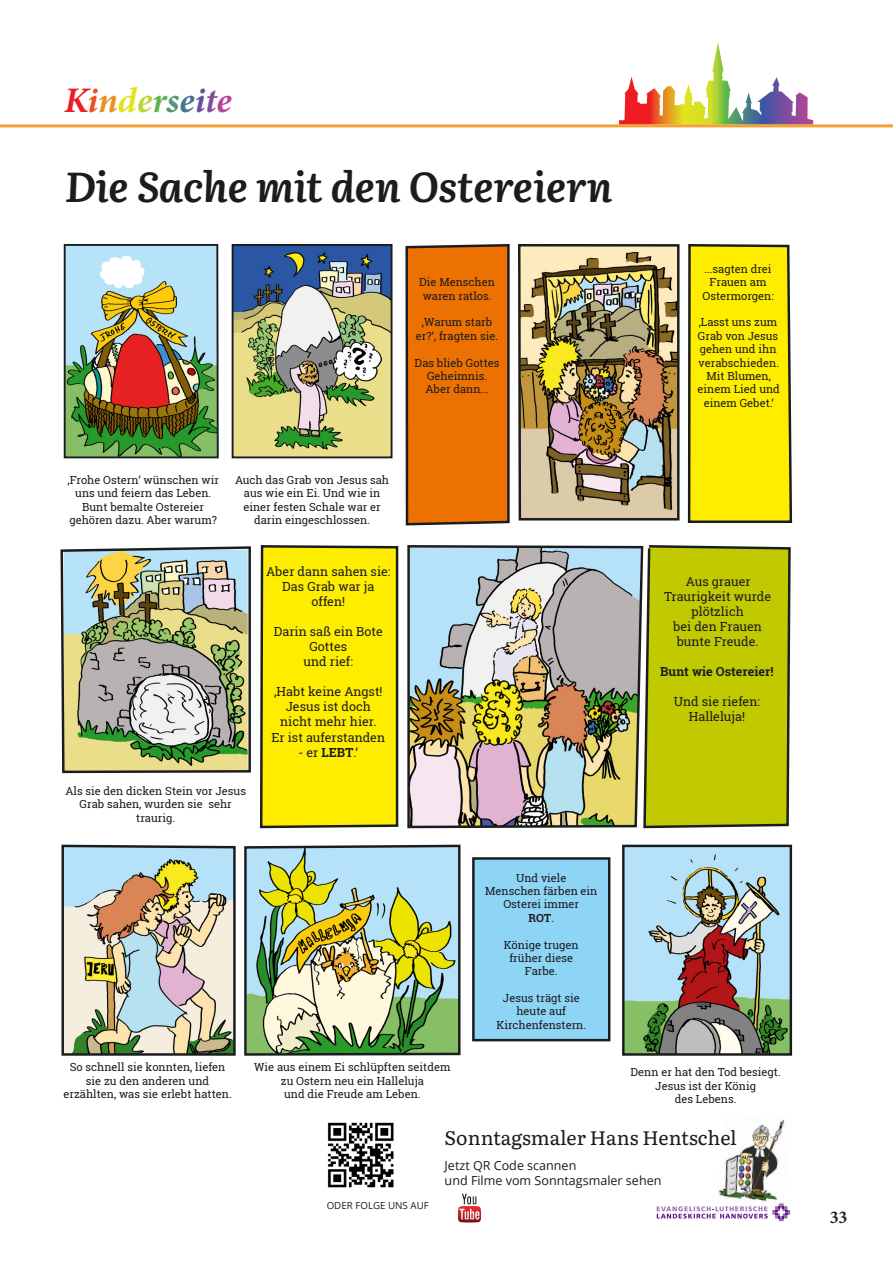
<style>
.page{position:relative;width:893px;height:1263px;background:#fff}
.page>*{position:absolute;margin:0;border:0;box-sizing:border-box;transform-origin:0 0}
.t1{font:italic 700 41.85px "Literata";color:#1b1c20}
.t2{font:italic 700 36px "Minion Pro";color:#ee1d23}
.t3{font:19.5px "Literata";color:#1b1c20}
.t4{font:700 18px "Minion Pro";color:#231f20}
.t5{font:12.6px/15px "Roboto Slab";color:#1b1c20;text-align:center}
.t6{font:12.6px/15px "Open Sans";color:#1b1c20}
.t7{font:700 12.6px "Roboto Slab";color:#1b1c20}
.t8{font:11.1px/13.4px "Roboto Slab";color:#1b1c20;text-align:center}
.t9{font:9.75px "Open Sans";color:#1b1c20}
.s1{color:#ec5023}
.s2{color:#e89024}
.s3{color:#e2e31d}
.s4{color:#bfd632}
.s5{color:#5fb44f}
.s6{color:#539873}
.s7{color:#447592}
.s8{color:#6251a2}
.s9{color:#824d9e}
.s10{color:#b74399}
.s11{font-weight:700}
</style>
<div class="page">
<svg style="left:619px;top:42px;width:194px;height:82px"></svg>
<hr style="left:0;top:124px;width:893px;height:3px;background:#f5a131">
<svg style="left:61px;top:844px;width:175px;height:212px"></svg>
<img style="left:235px;top:247px;width:154px;height:208px">
<div style="left:232px;top:244px;width:160px;height:214px;border:2px solid #1b1c20"></div>
<svg style="left:407px;top:545px;width:235px;height:284px"></svg>
<svg style="left:63px;top:244px;width:156px;height:215px"></svg>
<img style="left:518px;top:244px;width:162px;height:277px">
<svg style="left:405px;top:244px;width:105px;height:282px"></svg>
<img style="left:625px;top:848px;width:164px;height:205px">
<div style="left:622px;top:845px;width:170px;height:211px;border:2px solid #1b1c20"></div>
<svg style="left:687px;top:244px;width:106px;height:279px"></svg>
<svg style="left:244px;top:844px;width:217px;height:212px"></svg>
<svg style="left:260px;top:545px;width:139px;height:284px"></svg>
<svg style="left:642px;top:545px;width:149px;height:284px"></svg>
<svg style="left:60px;top:546px;width:191px;height:228px"></svg>
<img style="left:718px;top:1119px;width:67px;height:83px">
<img style="left:458px;top:1193px;width:24px;height:30px">
<img style="left:327px;top:1122px;width:67px;height:66px">
<svg style="left:657px;top:1203px;width:133px;height:18px"></svg>
<div style="left:473px;top:858px;width:136px;height:182px;background:#8ed4f5"></div>
<div style="left:472px;top:857px;width:138px;height:184px;border:2px solid #1b1c20"></div>
<h2 class="t2" style="left:64px;top:85px;width:169px">K<span class="s1">i</span><span class="s2">n</span><span class="s3">d</span><span class="s4">e</span><span class="s5">r</span><span class="s6">s</span><span class="s7">e</span><span class="s8">i</span><span class="s9">t</span><span class="s10">e</span></h2>
<h1 class="t1" style="left:65px;top:154px;width:549px">Die Sache mit den Ostereiern</h1>
<p class="t8" style="left:419px;top:275px;width:77px">Die Menschen waren ratlos.</p>
<p class="t8" style="left:416px;top:316px;width:84px">‚Warum starb er?‘, fragten sie.</p>
<p class="t8" style="left:415px;top:356px;width:86px">Das blieb Gottes<br>Geheimnis.<br>Aber dann...</p>
<p class="t8" style="left:67px;top:473px;width:153px">‚Frohe Ostern‘ wünschen wir uns und feiern das Leben.<br>Bunt bemalte Ostereier gehören dazu. Aber warum?</p>
<p class="t8" style="left:235px;top:473px;width:156px">Auch das Grab von Jesus sah aus wie ein Ei. Und wie in einer festen Schale war er darin eingeschlossen.</p>
<p class="t8" style="left:65px;top:784px;width:182px">Als sie den dicken Stein vor Jesus<br>Grab sahen, wurden sie sehr traurig.</p>
<p class="t5" style="left:266px;top:564px;width:126px">Aber dann sahen sie:<br>Das Grab war ja offen!</p>
<p class="t5" style="left:274px;top:624px;width:111px">Darin saß ein Bote<br>Gottes<br>und rief:</p>
<p class="t5" style="left:271px;top:684px;width:115px">‚Habt keine Angst!<br>Jesus ist doch nicht mehr hier.<br>Er ist auferstanden</p>
<p class="t5" style="left:299px;top:744px;width:61px">- er <span class="s11">LEBT</span>.‘</p>
<p class="t8" style="left:485px;top:871px;width:114px">Und viele<br>Menschen färben ein<br>Osterei immer<br><span class="s11">ROT</span>.</p>
<p class="t8" style="left:504px;top:938px;width:76px">Könige trugen früher diese<br>Farbe.</p>
<p class="t8" style="left:496px;top:991px;width:91px">Jesus trägt sie heute auf<br>Kirchenfenstern.</p>
<p class="t8" style="left:702px;top:262px;width:73px">...sagten drei<br>Frauen am<br>Ostermorgen:</p>
<p class="t8" style="left:698px;top:316px;width:84px">‚Lasst uns zum<br>Grab von Jesus gehen und ihn verabschieden.<br>Mit Blumen, einem Lied und einem Gebet.‘</p>
<p class="t5" style="left:664px;top:574px;width:108px">Aus grauer<br>Traurigkeit wurde plötzlich<br>bei den Frauen bunte Freude.</p>
<p class="t7" style="left:660px;top:663px;width:115px">Bunt wie Ostereier!</p>
<p class="t5" style="left:674px;top:694px;width:88px">Und sie riefen:<br>Halleluja!</p>
<p class="t8" style="left:63px;top:1060px;width:170px">So schnell sie konnten, liefen sie zu den anderen und erzählten, was sie erlebt hatten.</p>
<p class="t8" style="left:631px;top:1065px;width:152px">Denn er hat den Tod besiegt.<br>Jesus ist der König<br>des Lebens.</p>
<p class="t8" style="left:254px;top:1060px;width:198px">Wie aus einem Ei schlüpften seitdem zu Ostern neu ein Halleluja<br>und die Freude am Leben.</p>
<h3 class="t3" style="left:445px;top:1123px;width:294px">Sonntagsmaler Hans Hentschel</h3>
<p class="t9" style="left:327px;top:1198px;width:104px">ODER FOLGE UNS AUF</p>
<p class="t6" style="left:445px;top:1158px;width:218px">Jetzt QR Code scannen<br>und Filme vom Sonntagsmaler sehen</p>
<h3 class="t4" style="left:830px;top:1210px;width:19px">33</h3>
</div>
